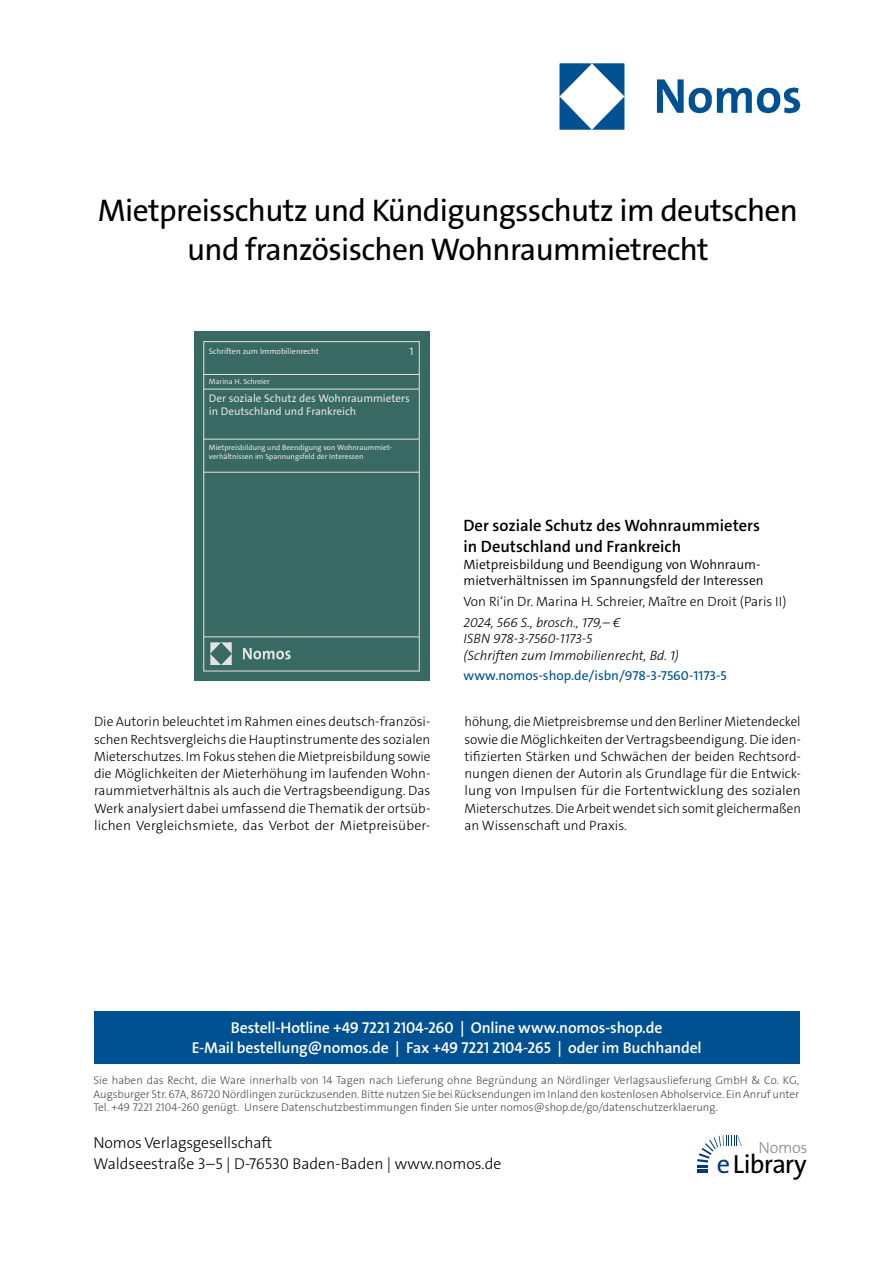
<style>
.page{position:relative;width:893px;height:1263px;background:#fff}
.page>*{position:absolute;margin:0;border:0;box-sizing:border-box;transform-origin:0 0}
.t1{font:31.5px/39px "The Sans Os F";letter-spacing:-.02em;color:#000;text-align:center}
.t2{font:26.4px "The Sans Os F";letter-spacing:-.03em;color:#000}
.t3{font:600 16.5px/21px "The Sans C5";color:#000}
.t4{font:300 16.2px "The Sans Os F";letter-spacing:-.02em;color:#87888a}
.t5{font:600 15.75px/21px "The Sans Os F";letter-spacing:-.01em;color:#fff;text-align:center}
.t6{font:300 15.75px/21px "The Sans Os F";color:#000}
.t7{font:300 13.5px/17.2px "The Sans C5";color:#000;text-align:justify}
.t8{font:300 13.5px/16.5px "The Sans C5";color:#000}
.t9{font:italic 300 13.5px/16.5px "The Sans C5";color:#000}
.t10{font:13.5px "The Sans C5";color:#005192}
.t11{font:300 11.25px/13.5px "The Sans Os F";color:#4b4b4d;text-align:justify}
.t12{font:11.1px/12.5px "The Sans C5";color:#e3e4e4}
.t13{font:10.8px "The Sans C5";color:#e3e4e4}
.t14{font:8.1px "The Sans C5";color:#e3e4e4}
.t15{font:7.65px/9.1px "The Sans C5";color:#e3e4e4}
.s1{color:#003882}
</style>
<div class="page">
<img style="left:559px;top:63px;width:242px;height:67px">
<div style="left:94px;top:1011px;width:705px;height:52px;background:#005192"></div>
<svg style="left:697px;top:1135px;width:45px;height:38px"></svg>
<div style="left:194px;top:331px;width:236px;height:349px;background:#396963"></div>
<div style="left:203px;top:341px;width:216px;height:330px;border:1px solid #e3e4e4"></div>
<hr style="left:203px;top:374px;width:216px;height:1px;background:#e3e4e4">
<hr style="left:203px;top:439px;width:216px;height:1px;background:#e3e4e4">
<hr style="left:203px;top:472px;width:216px;height:1px;background:#e3e4e4">
<hr style="left:203px;top:637px;width:216px;height:1px;background:#e3e4e4">
<hr style="left:203px;top:389px;width:216px;height:1px;background:#e3e4e4">
<img style="left:210px;top:643px;width:81px;height:22px">
<h1 class="t1" style="left:98px;top:194px;width:702px">Mietpreisschutz und Kündigungsschutz im deutschen und französischen Wohnraummietrecht</h1>
<p class="t14" style="left:209px;top:346px;width:111px">Schriften zum Immobilienrecht</p>
<p class="t13" style="left:409px;top:345px;width:5px">1</p>
<p class="t15" style="left:209px;top:377px;width:62px">Marina H. Schreier</p>
<p class="t12" style="left:209px;top:392px;width:203px">Der soziale Schutz des Wohnraummieters in Deutschland und Frankreich</p>
<p class="t15" style="left:209px;top:442px;width:185px">Mietpreisbildung und Beendigung von Wohnraummiet&shy;verhältnissen im Spannungsfeld der Interessen</p>
<p class="t3" style="left:463px;top:515px;width:298px">Der soziale Schutz des Wohnraummieters in Deutschland und Frankreich</p>
<p class="t8" style="left:463px;top:556px;width:302px">Mietpreisbildung und Beendigung von Wohnraum&shy;mietverhältnissen im Spannungsfeld der Interessen</p>
<p class="t7" style="left:463px;top:593px;width:324px">Von Ri‘in Dr. Marina H. Schreier, Maître en Droit (Paris II)</p>
<p class="t9" style="left:463px;top:614px;width:217px">2024, 566 S., brosch., 179,– €<br>ISBN 978-3-7560-1173-5<br>(Schriften zum Immobilienrecht, Bd. 1)</p>
<p class="t10" style="left:463px;top:667px;width:265px">www.nomos-shop.de/isbn/978-3-7560-1173-5</p>
<p class="t7" style="left:94px;top:713px;width:338px">Die Autorin beleuchtet im Rahmen eines deutsch-französi&shy;schen Rechtsvergleichs die Hauptinstrumente des sozialen Mieterschutzes. Im Fokus stehen die Mietpreisbildung sowie die Möglichkeiten der Mieterhöhung im laufenden Wohn&shy;raummietverhältnis als auch die Vertragsbeendigung. Das Werk analysiert dabei umfassend die Thematik der ortsüb&shy;lichen Vergleichsmiete, das Verbot der Mietpreisüber-</p>
<p class="t7" style="left:464px;top:713px;width:338px">höhung, die Mietpreisbremse und den Berliner Mietendeckel sowie die Möglichkeiten der Vertragsbeendigung. Die iden&shy;tifizierten Stärken und Schwächen der beiden Rechtsord&shy;nungen dienen der Autorin als Grundlage für die Entwick&shy;lung von Impulsen für die Fortentwicklung des sozialen Mieterschutzes. Die Arbeit wendet sich somit gleichermaßen an Wissenschaft und Praxis.</p>
<p class="t5" style="left:192px;top:1017px;width:511px">Bestell-Hotline +49 7221 2104-260 | Online www.nomos-shop.de<br>E-Mail bestellung@nomos.de | Fax +49 7221 2104-265 | oder im Buchhandel</p>
<p class="t11" style="left:94px;top:1074px;width:707px">Sie haben das Recht, die Ware innerhalb von 14 Tagen nach Lieferung ohne Begründung an Nördlinger Verlagsauslieferung GmbH &amp; Co. KG, Augsburger Str. 67A, 86720 Nördlingen zurückzusenden. Bitte nutzen Sie bei Rücksendungen im Inland den kostenlosen Abholservice. Ein Anruf unter Tel. +49 7221 2104-260 genügt. Unsere Datenschutzbestimmungen finden Sie unter nomos@shop.de/go/datenschutzerklaerung.</p>
<p class="t6" style="left:94px;top:1133px;width:409px">Nomos Verlagsgesellschaft<br>Waldseestraße 3–5 | D-76530 Baden-Baden | www.nomos.de</p>
<p class="t4" style="left:758px;top:1137px;width:51px">Nomos</p>
<h2 class="t2" style="left:717px;top:1153px;width:91px"><span class="s1">e</span>Library</h2>
</div>
